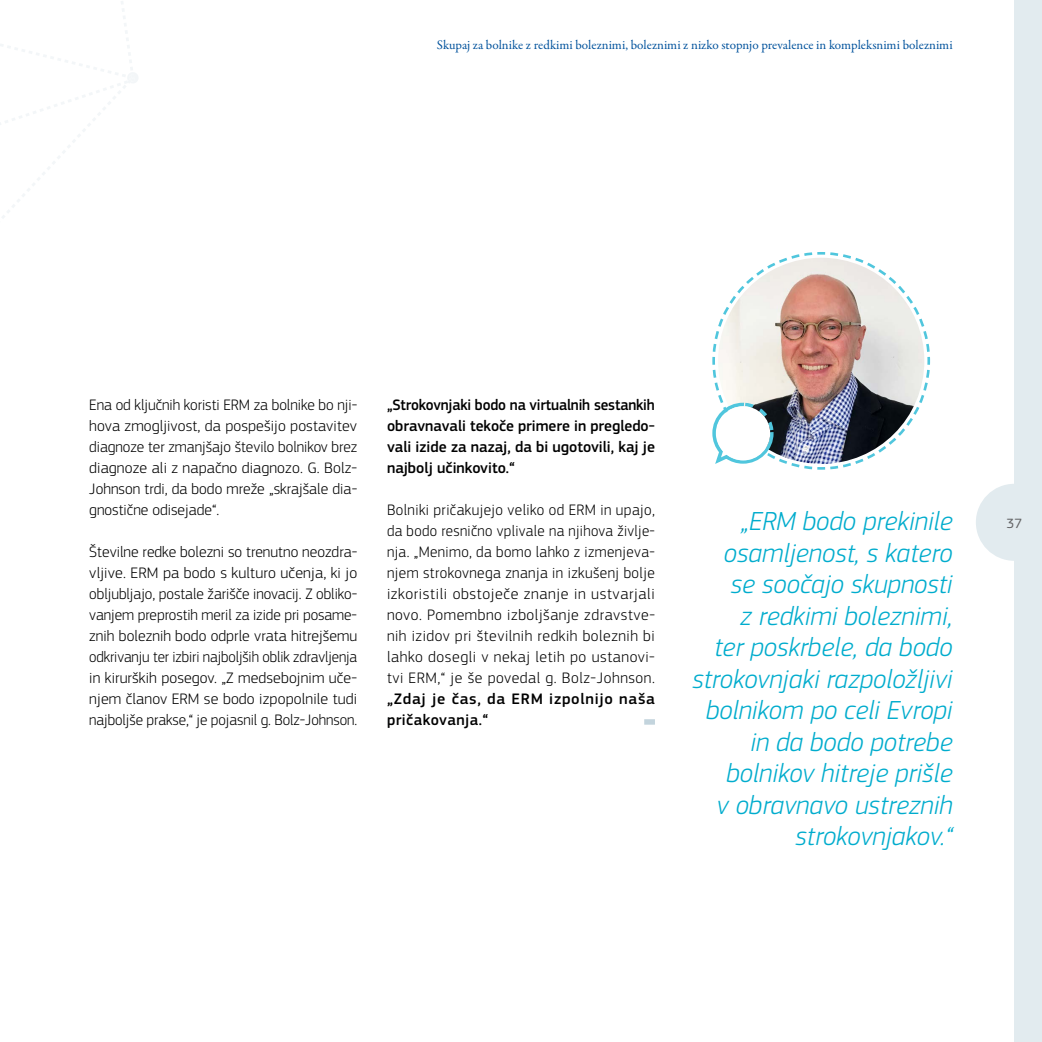
<style>
.page{position:relative;width:1042px;height:1042px;background:#fff}
.page>*{position:absolute;margin:0;border:0;box-sizing:border-box;transform-origin:0 0}
.t1{font:italic 300 27.12px/31.5px "EC Square Sans Pro";color:#00accd;text-align:right}
.t2{font:300 15.75px/21px "EC Square Sans Pro";letter-spacing:.005em;color:#000;text-align:justify}
.t3{font:500 15.75px/21px "EC Square Sans Pro";color:#000;text-align:justify;scale:.96 1}
.t4{font:500 15.75px/21px "EC Square Sans Pro";letter-spacing:.045em;color:#000}
.t5{font:14px "EC Square Sans Pro";color:#636466}
.t6{font:13.12px "Garamond Premr Pro";color:#00529c}
</style>
<div class="page">
<svg style="left:0;top:1px;width:138px;height:217px"></svg>
<svg style="left:712px;top:252px;width:219px;height:218px"></svg>
<img style="left:718px;top:258px;width:206px;height:206px;border-radius:103px">
<img style="left:712px;top:367px;width:105px;height:103px">
<div style="left:716px;top:406px;width:54px;height:54px;background:#fff;border-radius:50%"></div>
<svg style="left:387px;top:719px;width:268px;height:6px"></svg>
<div style="left:1014px;top:0;width:28px;height:1042px;background:#e2ebef"></div>
<svg style="left:976px;top:484px;width:38px;height:77px"></svg>
<p class="t6" style="left:437px;top:37px;width:517px">Skupaj za bolnike z redkimi boleznimi, boleznimi z nizko stopnjo prevalence in kompleksnimi boleznimi</p>
<p class="t2" style="left:89px;top:394px;width:270px">Ena od ključnih koristi ERM za bolnike bo nji&shy;hova zmogljivost, da pospešijo postavitev diagnoze ter zmanjšajo število bolnikov brez diagnoze ali z napačno diagnozo. G. Bolz-Johnson trdi, da bodo mreže „skrajšale dia&shy;gnostične odisejade“.</p>
<p class="t2" style="left:89px;top:541px;width:270px">Številne redke bolezni so trenutno neozdra&shy;vljive. ERM pa bodo s kulturo učenja, ki jo obljubljajo, postale žarišče inovacij. Z obliko&shy;vanjem preprostih meril za izide pri posame&shy;znih boleznih bodo odprle vrata hitrejšemu odkrivanju ter izbiri najboljših oblik zdravljenja in kirurških posegov. „Z medsebojnim uče&shy;njem članov ERM se bodo izpopolnile tudi najboljše prakse,“ je pojasnil g. Bolz-Johnson.</p>
<p class="t3" style="left:387px;top:394px;width:281px">„Strokovnjaki bodo na virtualnih sestankih obravnavali tekoče primere in pregledo&shy;vali izide za nazaj, da bi ugotovili, kaj je najbolj učinkovito.“</p>
<p class="t2" style="left:387px;top:499px;width:269px">Bolniki pričakujejo veliko od ERM in upajo, da bodo resnično vplivale na njihova življe&shy;nja. „Menimo, da bomo lahko z izmenjeva&shy;njem strokovnega znanja in izkušenj bolje izkoristili obstoječe znanje in ustvarjali novo. Pomembno izboljšanje zdravstve&shy;nih izidov pri številnih redkih boleznih bi lahko dosegli v nekaj letih po ustanovi&shy;tvi ERM,“ je še povedal g. Bolz-Johnson.</p>
<p class="t4" style="left:387px;top:688px;width:269px">„Zdaj je čas, da ERM izpolnijo naša pričakovanja.“</p>
<p class="t1" style="left:692px;top:505px;width:262px">„ERM bodo prekinile osamljenost, s katero<br>se soočajo skupnosti<br>z redkimi boleznimi,<br>ter poskrbele, da bodo strokovnjaki razpoložljivi bolnikom po celi Evropi in da bodo potrebe bolnikov hitreje prišle<br>v obravnavo ustreznih strokovnjakov.“</p>
<p class="t5" style="left:1006px;top:515px;width:17px">37</p>
</div>
